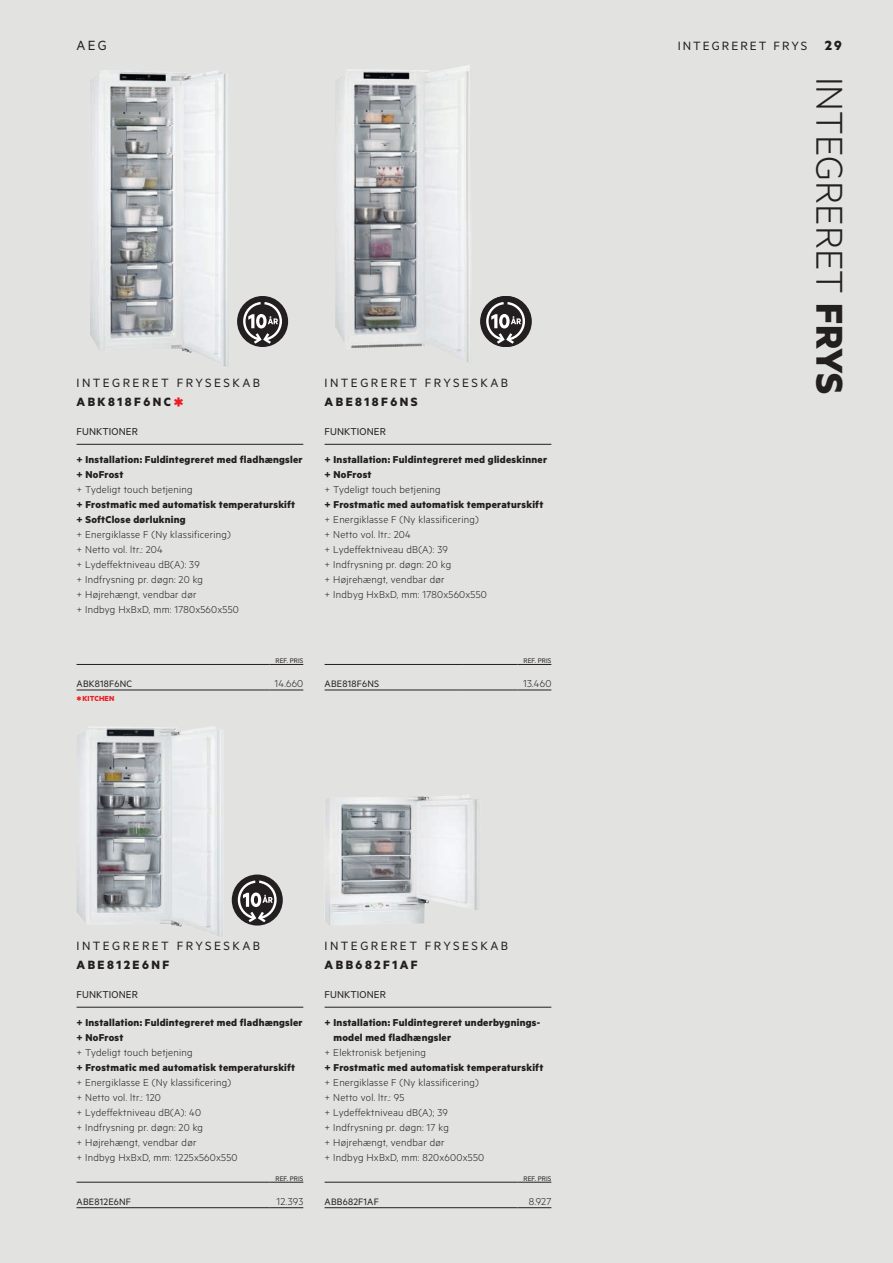
<style>
.page{position:relative;width:893px;height:1263px;background:#e2e2e1}
.page>*{position:absolute;margin:0;border:0;box-sizing:border-box;transform-origin:0 0}
.t1{font:300 42px "Metric";color:#231f20}
.MODEL__hvid{font:700 30px "Metric";color:#ee1d23}
.t2{font:15px "Metric";color:#231f20}
.MODELTEKST__sort{font:13.5px "Metric";letter-spacing:.18em;color:#231f20}
.MODEL__hvid-2{font:700 13.5px "Metric";letter-spacing:.18em;color:#231f20}
.MODELTEKST__sort-2{font:13.5px "Metric";letter-spacing:.15em;color:#231f20}
.MODELBULLITS__7_5_10{font:300 11.25px "Metric";letter-spacing:.02em;color:#231f20}
.MODELBULLITS__7_5_10-2{font:700 11.25px/15px "Metric";letter-spacing:.02em;color:#231f20}
.FUNKTIONER__7_5_10{font:11.25px "Metric";letter-spacing:.01em;color:#231f20}
.Model___ref_pris{font:300 11.25px "Metric";letter-spacing:.02em;color:#231f20}
.t3{font:10.5px "Metric";letter-spacing:.02em;color:#231f20}
.t4{font:700 8.25px "Metric";letter-spacing:.02em;color:#ee1d23}
.t5{font:7.5px "Metric";color:#231f20}
.s1{font-weight:700;font-size:15px}
.s2{font-weight:700}
.s3{font-size:15px}
</style>
<div class="page">
<hr style="left:77px;top:1007px;width:226px;height:1px;background:#231f20">
<hr style="left:325px;top:1007px;width:226px;height:1px;background:#231f20">
<img style="left:90px;top:70px;width:139px;height:297px">
<img style="left:77px;top:727px;width:146px;height:209px">
<img style="left:325px;top:795px;width:153px;height:130px">
<hr style="left:77px;top:444px;width:226px;height:1px;background:#231f20">
<hr style="left:325px;top:444px;width:226px;height:1px;background:#231f20">
<img style="left:335px;top:65px;width:135px;height:297px">
<div style="left:480px;top:296px;width:51px;height:51px;background:#231f20;border-radius:50%"></div>
<svg style="left:486px;top:302px;width:40px;height:42px"></svg>
<div style="left:237px;top:296px;width:51px;height:51px;background:#231f20;border-radius:50%"></div>
<svg style="left:243px;top:302px;width:39px;height:42px"></svg>
<div style="left:232px;top:874px;width:51px;height:51px;background:#231f20;border-radius:50%"></div>
<svg style="left:238px;top:880px;width:39px;height:42px"></svg>
<hr style="left:325px;top:664px;width:137px;height:1px;background:#231f20">
<hr style="left:462px;top:664px;width:55px;height:1px;background:#231f20">
<hr style="left:517px;top:664px;width:34px;height:1px;background:#231f20">
<hr style="left:325px;top:690px;width:137px;height:1px;background:#231f20">
<hr style="left:462px;top:690px;width:55px;height:1px;background:#231f20">
<hr style="left:517px;top:690px;width:34px;height:1px;background:#231f20">
<hr style="left:77px;top:1182px;width:137px;height:1px;background:#231f20">
<hr style="left:214px;top:1182px;width:55px;height:1px;background:#231f20">
<hr style="left:269px;top:1182px;width:34px;height:1px;background:#231f20">
<hr style="left:77px;top:1207px;width:137px;height:1px;background:#231f20">
<hr style="left:214px;top:1207px;width:55px;height:1px;background:#231f20">
<hr style="left:269px;top:1207px;width:34px;height:1px;background:#231f20">
<hr style="left:325px;top:1182px;width:137px;height:1px;background:#231f20">
<hr style="left:462px;top:1182px;width:55px;height:1px;background:#231f20">
<hr style="left:517px;top:1182px;width:34px;height:1px;background:#231f20">
<hr style="left:325px;top:1207px;width:137px;height:1px;background:#231f20">
<hr style="left:462px;top:1207px;width:55px;height:1px;background:#231f20">
<hr style="left:517px;top:1207px;width:34px;height:1px;background:#231f20">
<hr style="left:77px;top:664px;width:137px;height:1px;background:#231f20">
<hr style="left:214px;top:664px;width:55px;height:1px;background:#231f20">
<hr style="left:269px;top:664px;width:34px;height:1px;background:#231f20">
<hr style="left:77px;top:690px;width:137px;height:1px;background:#231f20">
<hr style="left:214px;top:690px;width:55px;height:1px;background:#231f20">
<hr style="left:269px;top:690px;width:34px;height:1px;background:#231f20">
<p class="t2" style="left:77px;top:36px;width:32px">AEG</p>
<p class="MODELTEKST__sort-2" style="left:678px;top:37px;width:166px">INTEGRERET FRYS <span class="s1">29</span></p>
<p class="t1" style="left:854px;top:77px;width:319px;rotate:90deg">INTEGRERET <span class="s2">FRYS</span></p>
<p class="MODELTEKST__sort" style="left:77px;top:375px;width:185px">INTEGRERET FRYSESKAB</p>
<p class="MODEL__hvid-2" style="left:77px;top:393px;width:96px">ABK818F6NC</p>
<p class="MODEL__hvid" style="left:173px;top:389px;width:12px">*</p>
<p class="FUNKTIONER__7_5_10" style="left:77px;top:425px;width:63px">FUNKTIONER</p>
<p class="MODELBULLITS__7_5_10-2" style="left:77px;top:452px;width:228px">+ Installation: Fuldintegreret med fladhængsler</p>
<p class="MODELBULLITS__7_5_10-2" style="left:77px;top:467px;width:48px">+ NoFrost</p>
<p class="MODELBULLITS__7_5_10" style="left:77px;top:483px;width:118px">+ Tydeligt touch betjening</p>
<p class="MODELBULLITS__7_5_10-2" style="left:77px;top:497px;width:220px">+ Frostmatic med automatisk temperaturskift</p>
<p class="MODELBULLITS__7_5_10-2" style="left:77px;top:512px;width:111px">+ SoftClose dørlukning</p>
<p class="MODELBULLITS__7_5_10" style="left:77px;top:528px;width:156px">+ Energiklasse F (Ny klassificering)</p>
<p class="MODELBULLITS__7_5_10" style="left:77px;top:543px;width:88px">+ Netto vol. ltr.: 204</p>
<p class="MODELBULLITS__7_5_10" style="left:77px;top:558px;width:125px">+ Lydeffektniveau dB(A): 39</p>
<p class="MODELBULLITS__7_5_10" style="left:77px;top:573px;width:128px">+ Indfrysning pr. døgn: 20 kg</p>
<p class="MODELBULLITS__7_5_10" style="left:77px;top:588px;width:121px">+ Højrehængt, vendbar dør</p>
<p class="MODELBULLITS__7_5_10" style="left:77px;top:603px;width:164px">+ Indbyg HxBxD, mm: 1780x560x550</p>
<p class="MODELTEKST__sort" style="left:325px;top:375px;width:185px">INTEGRERET FRYSESKAB</p>
<p class="MODEL__hvid-2" style="left:325px;top:393px;width:94px">ABE818F6NS</p>
<p class="FUNKTIONER__7_5_10" style="left:325px;top:425px;width:63px">FUNKTIONER</p>
<p class="MODELBULLITS__7_5_10-2" style="left:325px;top:452px;width:224px">+ Installation: Fuldintegreret med glideskinner</p>
<p class="MODELBULLITS__7_5_10-2" style="left:325px;top:467px;width:48px">+ NoFrost</p>
<p class="MODELBULLITS__7_5_10" style="left:325px;top:483px;width:118px">+ Tydeligt touch betjening</p>
<p class="MODELBULLITS__7_5_10-2" style="left:325px;top:497px;width:220px">+ Frostmatic med automatisk temperaturskift</p>
<p class="MODELBULLITS__7_5_10" style="left:325px;top:513px;width:156px">+ Energiklasse F (Ny klassificering)</p>
<p class="MODELBULLITS__7_5_10" style="left:325px;top:528px;width:88px">+ Netto vol. ltr.: 204</p>
<p class="MODELBULLITS__7_5_10" style="left:325px;top:543px;width:125px">+ Lydeffektniveau dB(A): 39</p>
<p class="MODELBULLITS__7_5_10" style="left:325px;top:558px;width:128px">+ Indfrysning pr. døgn: 20 kg</p>
<p class="MODELBULLITS__7_5_10" style="left:325px;top:573px;width:121px">+ Højrehængt, vendbar dør</p>
<p class="MODELBULLITS__7_5_10" style="left:325px;top:588px;width:164px">+ Indbyg HxBxD, mm: 1780x560x550</p>
<p class="t5" style="left:276px;top:656px;width:29px">REF. PRIS</p>
<p class="t3" style="left:77px;top:677px;width:57px">ABK818F6NC</p>
<p class="Model___ref_pris" style="left:275px;top:677px;width:30px">14.660</p>
<p class="t4" style="left:77px;top:694px;width:39px"><span class="s3">*</span>KITCHEN</p>
<p class="t5" style="left:524px;top:656px;width:29px">REF. PRIS</p>
<p class="t3" style="left:325px;top:677px;width:56px">ABE818F6NS</p>
<p class="Model___ref_pris" style="left:523px;top:677px;width:30px">13.460</p>
<p class="MODELTEKST__sort" style="left:77px;top:938px;width:185px">INTEGRERET FRYSESKAB</p>
<p class="MODEL__hvid-2" style="left:77px;top:956px;width:94px">ABE812E6NF</p>
<p class="MODELTEKST__sort" style="left:325px;top:938px;width:185px">INTEGRERET FRYSESKAB</p>
<p class="MODEL__hvid-2" style="left:325px;top:956px;width:95px">ABB682F1AF</p>
<p class="FUNKTIONER__7_5_10" style="left:77px;top:988px;width:63px">FUNKTIONER</p>
<p class="MODELBULLITS__7_5_10-2" style="left:77px;top:1015px;width:228px">+ Installation: Fuldintegreret med fladhængsler</p>
<p class="MODELBULLITS__7_5_10-2" style="left:77px;top:1030px;width:48px">+ NoFrost</p>
<p class="MODELBULLITS__7_5_10" style="left:77px;top:1046px;width:118px">+ Tydeligt touch betjening</p>
<p class="MODELBULLITS__7_5_10-2" style="left:77px;top:1060px;width:220px">+ Frostmatic med automatisk temperaturskift</p>
<p class="MODELBULLITS__7_5_10" style="left:77px;top:1076px;width:156px">+ Energiklasse E (Ny klassificering)</p>
<p class="MODELBULLITS__7_5_10" style="left:77px;top:1091px;width:86px">+ Netto vol. ltr.: 120</p>
<p class="MODELBULLITS__7_5_10" style="left:77px;top:1106px;width:126px">+ Lydeffektniveau dB(A): 40</p>
<p class="MODELBULLITS__7_5_10" style="left:77px;top:1121px;width:128px">+ Indfrysning pr. døgn: 20 kg</p>
<p class="MODELBULLITS__7_5_10" style="left:77px;top:1136px;width:121px">+ Højrehængt, vendbar dør</p>
<p class="MODELBULLITS__7_5_10" style="left:77px;top:1151px;width:163px">+ Indbyg HxBxD, mm: 1225x560x550</p>
<p class="FUNKTIONER__7_5_10" style="left:325px;top:988px;width:63px">FUNKTIONER</p>
<p class="MODELBULLITS__7_5_10-2" style="left:334px;top:1015px;width:208px;text-indent:-9px">+ Installation: Fuldintegreret underbygnings&shy;model med fladhængsler</p>
<p class="MODELBULLITS__7_5_10" style="left:325px;top:1046px;width:103px">+ Elektronisk betjening</p>
<p class="MODELBULLITS__7_5_10-2" style="left:325px;top:1060px;width:220px">+ Frostmatic med automatisk temperaturskift</p>
<p class="MODELBULLITS__7_5_10" style="left:325px;top:1076px;width:156px">+ Energiklasse F (Ny klassificering)</p>
<p class="MODELBULLITS__7_5_10" style="left:325px;top:1091px;width:81px">+ Netto vol. ltr.: 95</p>
<p class="MODELBULLITS__7_5_10" style="left:325px;top:1106px;width:125px">+ Lydeffektniveau dB(A); 39</p>
<p class="MODELBULLITS__7_5_10" style="left:325px;top:1121px;width:126px">+ Indfrysning pr. døgn: 17 kg</p>
<p class="MODELBULLITS__7_5_10" style="left:325px;top:1136px;width:121px">+ Højrehængt, vendbar dør</p>
<p class="MODELBULLITS__7_5_10" style="left:325px;top:1151px;width:161px">+ Indbyg HxBxD, mm: 820x600x550</p>
<p class="t5" style="left:276px;top:1174px;width:29px">REF. PRIS</p>
<p class="t5" style="left:524px;top:1174px;width:29px">REF. PRIS</p>
<p class="t3" style="left:77px;top:1195px;width:56px">ABE812E6NF</p>
<p class="Model___ref_pris" style="left:277px;top:1194px;width:28px">12.393</p>
<p class="t3" style="left:325px;top:1195px;width:56px">ABB682F1AF</p>
<p class="Model___ref_pris" style="left:529px;top:1194px;width:24px">8.927</p>
</div>
